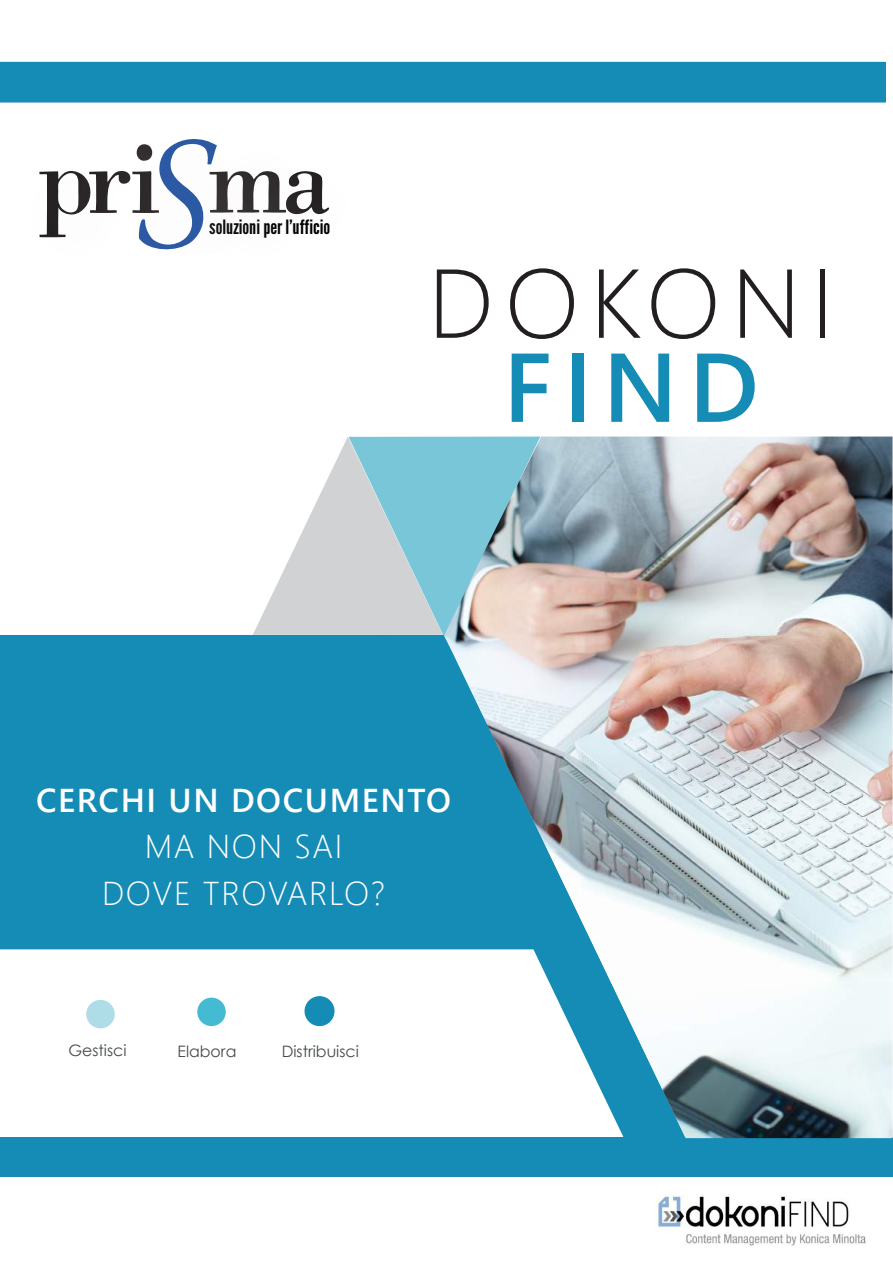
<style>
.page{position:relative;width:893px;height:1263px;background:#fff}
.page>*{position:absolute;margin:0;border:0;box-sizing:border-box;transform-origin:0 0}
.t1{font:300 97.5px "Segoe UI";letter-spacing:.115em;color:#231f20}
.t2{font:600 97.5px "Segoe UI";color:#158cb5}
.t3{font:300 33px/46.5px "Segoe UI";letter-spacing:.05em;color:#fff;text-align:center}
.t4{font:600 33px "Segoe UI";letter-spacing:.05em;color:#fff}
.t5{font:19.65px "League Gothic";color:#000001;scale:1.07 1}
.t6{font:15.75px "Century Gothic";color:#444b48}
</style>
<div class="page">
<svg style="left:39px;top:139px;width:291px;height:111px"></svg>
<svg style="left:253px;top:436px;width:191px;height:198px"></svg>
<div style="left:0;top:634px;width:444px;height:316px;background:#158cb5"></div>
<img style="left:655px;top:1194px;width:211px;height:52px">
<div style="left:0;top:63px;width:885px;height:39px;background:#158cb5"></div>
<div style="left:0;top:62px;width:886px;height:41px;border:2px solid #158cb5"></div>
<div style="left:0;top:1138px;width:893px;height:39px;background:#158cb5"></div>
<div style="left:86px;top:1000px;width:29px;height:28px;background:#aedce7;border-radius:50%"></div>
<div style="left:197px;top:998px;width:29px;height:28px;background:#45bad3;border-radius:50%"></div>
<div style="left:305px;top:997px;width:29px;height:28px;background:#158cb5;border-radius:50%"></div>
<div style="left:304px;top:996px;width:30px;height:30px;border:2px solid #158cb5;border-radius:50%"></div>
<img style="left:444px;top:436px;width:448px;height:702px">
<p class="t5" style="left:209px;top:216px;width:115px">soluzioni per l’ufficio</p>
<h1 class="t1" style="left:428px;top:211px;width:407px">DOKONI</h1>
<h1 class="t2" style="left:503px;top:295px;width:257px">FIND</h1>
<h2 class="t4" style="left:36px;top:769px;width:416px">CERCHI UN DOCUMENTO</h2>
<h2 class="t3" style="left:102px;top:820px;width:284px">MA NON SAI<br>DOVE TROVARLO?</h2>
<p class="t6" style="left:68px;top:1039px;width:60px">Gestisci</p>
<p class="t6" style="left:178px;top:1040px;width:60px">Elabora</p>
<p class="t6" style="left:282px;top:1040px;width:79px">Distribuisci</p>
</div>
